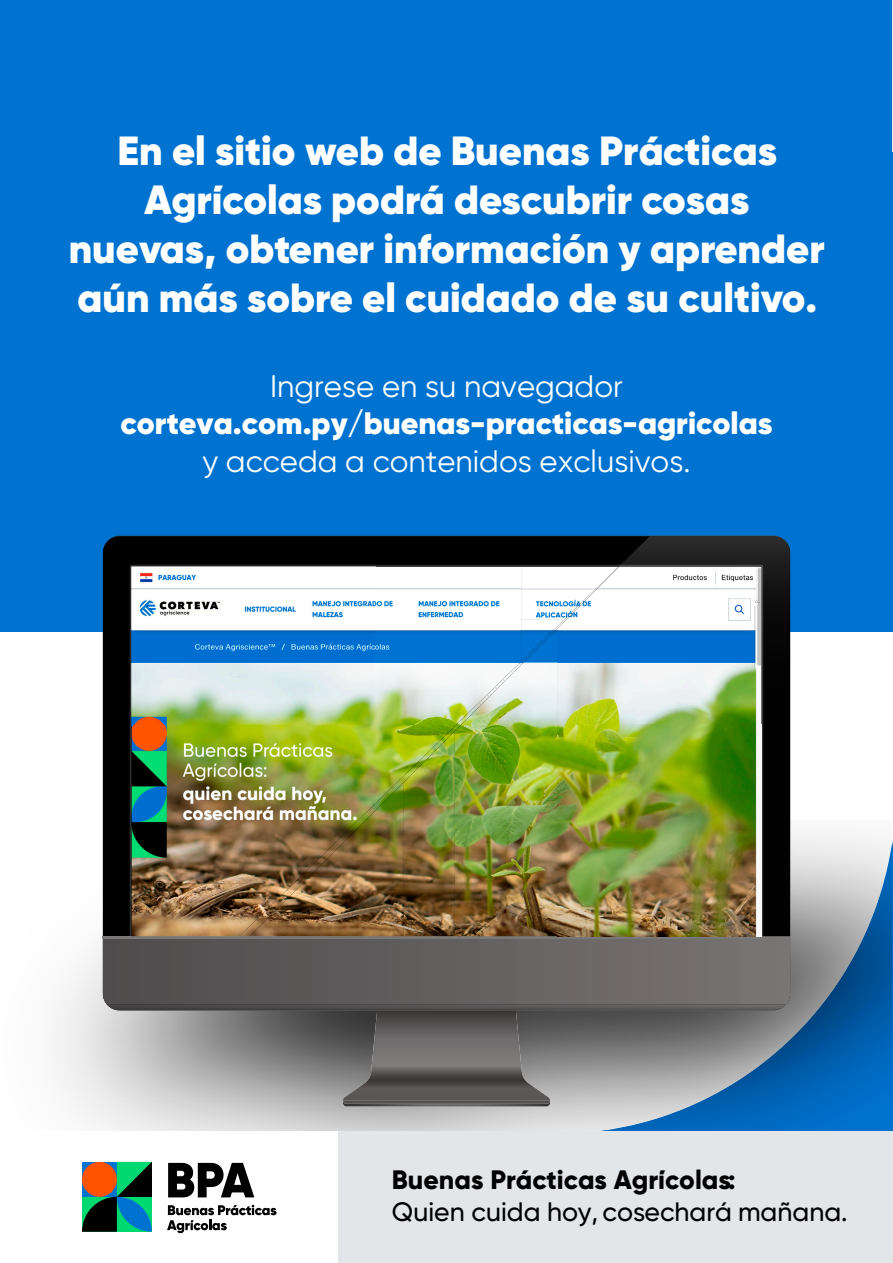
<style>
.page{position:relative;width:893px;height:1263px;background:#fff}
.page>*{position:absolute;margin:0;border:0;box-sizing:border-box;transform-origin:0 0}
.t1{font:900 40.65px/48.8px "Gilroy";color:#fff;text-align:center}
.t2{font:31.05px "Gilroy";color:#fff}
.t3{font:900 31.05px "Gilroy";color:#fff}
.t4{font:500 26.7px "Gilroy";color:#000}
.t5{font:800 26.7px "Gilroy";color:#000}
</style>
<div class="page">
<div style="left:0;top:1px;width:893px;height:631px;background:#0073d0"></div>
<img style="left:56px;top:820px;width:830px;height:311px">
<img style="left:557px;top:842px;width:335px;height:289px">
<svg style="left:343px;top:1010px;width:207px;height:90px;background:#615f5e"></svg>
<img style="left:343px;top:1104px;width:207px;height:2px">
<img style="left:343px;top:1100px;width:207px;height:4px">
<div style="left:103px;top:536px;width:687px;height:474px;background:#000;border-radius:17px"></div>
<svg style="left:103px;top:938px;width:687px;height:72px;background:#635f5f"></svg>
<img style="left:107px;top:1005px;width:679px;height:5px">
<hr style="left:103px;top:936px;width:687px;height:2px;background:#787878">
<img style="left:742px;top:536px;width:48px;height:351px">
<img style="left:619px;top:536px;width:123px;height:29px">
<svg style="left:168px;top:1163px;width:86px;height:34px"></svg>
<svg style="left:82px;top:1162px;width:70px;height:70px;background:#316549"></svg>
<svg style="left:167px;top:1205px;width:109px;height:28px"></svg>
<div style="left:339px;top:1131px;width:554px;height:132px;background:#e2e6e9"></div>
<img style="left:132px;top:567px;width:389px;height:158px">
<img style="left:521px;top:567px;width:36px;height:52px">
<img style="left:132px;top:725px;width:243px;height:158px">
<img style="left:375px;top:725px;width:27px;height:53px">
<img style="left:132px;top:883px;width:107px;height:53px">
<img style="left:510px;top:619px;width:47px;height:9px">
<img style="left:456px;top:672px;width:50px;height:8px">
<img style="left:402px;top:725px;width:52px;height:53px">
<img style="left:347px;top:778px;width:56px;height:52px">
<img style="left:293px;top:830px;width:59px;height:53px">
<img style="left:239px;top:883px;width:62px;height:53px">
<img style="left:557px;top:567px;width:204px;height:369px">
<img style="left:506px;top:628px;width:51px;height:308px">
<img style="left:454px;top:680px;width:52px;height:256px">
<img style="left:403px;top:731px;width:52px;height:205px">
<img style="left:352px;top:782px;width:52px;height:154px">
<img style="left:301px;top:834px;width:51px;height:102px">
<img style="left:250px;top:885px;width:51px;height:51px">
<img style="left:755px;top:606px;width:5px;height:61px">
<svg style="left:755px;top:600px;width:6px;height:2px"></svg>
<svg style="left:892px;top:1px;width:1px;height:149px"></svg>
<p class="t1" style="left:69px;top:126px;width:757px">En el sitio web de Buenas Prácticas Agrícolas podrá descubrir cosas nuevas, obtener información y aprender aún más sobre el cuidado de su cultivo.</p>
<p class="t2" style="left:270px;top:367px;width:354px">Ingrese en su navegador</p>
<p class="t3" style="left:121px;top:404px;width:653px">corteva.com.py/buenas-practicas-agricolas</p>
<p class="t2" style="left:202px;top:442px;width:490px">y acceda a contenidos exclusivos.</p>
<p class="t5" style="left:392px;top:1163px;width:345px">Buenas Prácticas Agrícolas:</p>
<p class="t4" style="left:392px;top:1195px;width:457px">Quien cuida hoy, cosechará mañana.</p>
</div>
